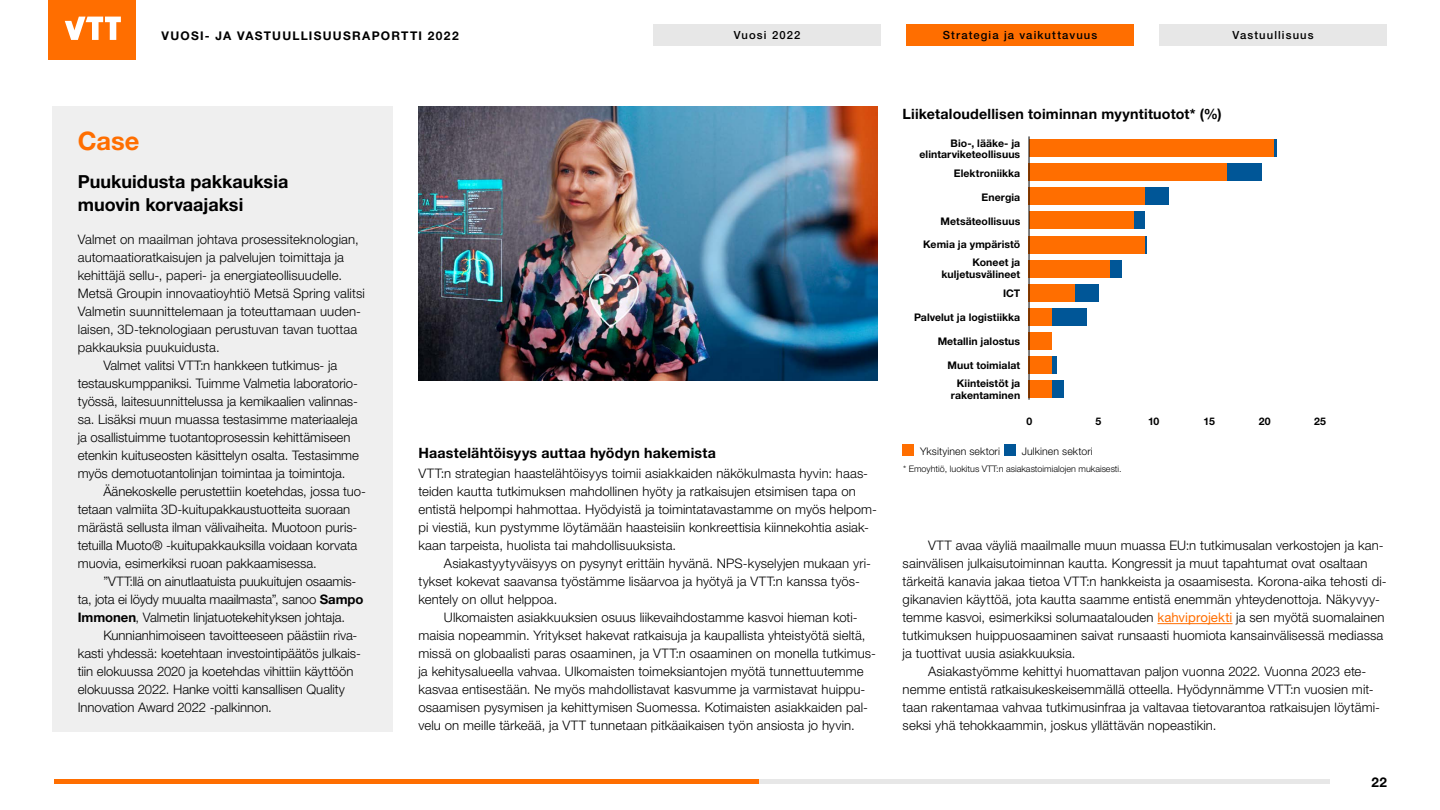
<style>
.page{position:relative;width:1440px;height:810px;background:#fff}
.page>*{position:absolute;margin:0;border:0;box-sizing:border-box;transform-origin:0 0}
.Case_otsikko{font:700 25.5px "Helvetica Neue LT Std";color:#ff6e00}
.Case_otsikko-2{font:700 18px/22.5px "Helvetica Neue LT Std";color:#000}
.Väliotsikko_H2{font:700 14.25px "Helvetica Neue LT Std";letter-spacing:.015em;color:#000}
.t1{font:700 13.5px "Helvetica Neue LT Std";color:#000}
.Leipis_sis{font:300 13.12px/18px "Helvetica Neue LT Std";letter-spacing:.005em;color:#000}
.Leipis{font:300 13.12px/18px "Helvetica Neue LT Std";letter-spacing:.005em;color:#000}
.Leipis_sis-2{font:300 13.12px/18px "Helvetica Neue LT Std";letter-spacing:-.015em;color:#000}
.t2{font:700 12px "Helvetica Neue LT Std";letter-spacing:.1em;color:#000}
.t3{font:500 11.25px "Helvetica Neue LT Std";letter-spacing:.1em;color:#000}
.t4{font:700 10.5px/10.5px "Helvetica Neue LT Std";letter-spacing:.005em;color:#000;text-align:right}
.t5{font:300 10.5px "Helvetica Neue LT Std";letter-spacing:.01em;color:#000}
.t6{font:300 9px "Helvetica Neue LT Std";color:#000}
.s1{font-weight:700}
.s2{font-weight:400;color:#ff6e00}
</style>
<div class="page">
<div style="left:52px;top:106px;width:341px;height:625px;background:#efefef"></div>
<img style="left:418px;top:106px;width:459px;height:274px">
<hr style="left:55px;top:780px;width:1275px;height:4px;background:#e7e7e7">
<hr style="left:54px;top:780px;width:705px;height:4px;background:#ff6e00">
<hr style="left:1157px;top:623px;width:76px;height:1px;background:#ff6e00">
<hr style="left:1274px;top:139px;width:3px;height:18px;background:#005697">
<div style="left:1227px;top:163px;width:35px;height:18px;background:#005697"></div>
<div style="left:1145px;top:188px;width:24px;height:17px;background:#005697"></div>
<div style="left:1134px;top:212px;width:11px;height:17px;background:#005697"></div>
<svg style="left:1145px;top:236px;width:1px;height:17px"></svg>
<div style="left:1110px;top:260px;width:12px;height:17px;background:#005697"></div>
<div style="left:1075px;top:284px;width:24px;height:18px;background:#005697"></div>
<div style="left:1052px;top:308px;width:35px;height:18px;background:#005697"></div>
<div style="left:1052px;top:357px;width:5px;height:17px;background:#005697"></div>
<div style="left:1052px;top:381px;width:12px;height:17px;background:#005697"></div>
<div style="left:1029px;top:139px;width:245px;height:18px;background:#ff6e00"></div>
<div style="left:1029px;top:163px;width:198px;height:18px;background:#ff6e00"></div>
<div style="left:1029px;top:188px;width:116px;height:17px;background:#ff6e00"></div>
<div style="left:1029px;top:212px;width:105px;height:17px;background:#ff6e00"></div>
<div style="left:1029px;top:236px;width:116px;height:17px;background:#ff6e00"></div>
<div style="left:1029px;top:260px;width:81px;height:17px;background:#ff6e00"></div>
<div style="left:1029px;top:284px;width:46px;height:18px;background:#ff6e00"></div>
<div style="left:1029px;top:308px;width:23px;height:18px;background:#ff6e00"></div>
<div style="left:1029px;top:332px;width:23px;height:18px;background:#ff6e00"></div>
<div style="left:1029px;top:357px;width:23px;height:17px;background:#ff6e00"></div>
<div style="left:1029px;top:381px;width:23px;height:17px;background:#ff6e00"></div>
<hr style="left:1029px;top:136px;width:1px;height:264px;background:#000">
<div style="left:903px;top:444px;width:11px;height:11px;background:#ff6e00"></div>
<div style="left:1004px;top:444px;width:12px;height:11px;background:#005697"></div>
<div style="left:48px;top:0;width:88px;height:59px;background:#ff6e00"></div>
<svg style="left:65px;top:17px;width:56px;height:23px"></svg>
<div style="left:653px;top:24px;width:228px;height:22px;background:#e7e7e7"></div>
<div style="left:906px;top:24px;width:228px;height:22px;background:#ff6e00"></div>
<div style="left:1159px;top:24px;width:228px;height:22px;background:#e7e7e7"></div>
<p class="t2" style="left:162px;top:28px;width:299px">VUOSI- JA VASTUULLISUUSRAPORTTI 2022</p>
<p class="t3" style="left:734px;top:29px;width:68px">Vuosi 2022</p>
<p class="t3" style="left:943px;top:29px;width:156px">Strategia ja vaikuttavuus</p>
<p class="t3" style="left:1233px;top:29px;width:83px">Vastuullisuus</p>
<h2 class="Case_otsikko" style="left:78px;top:125px;width:63px">Case</h2>
<h2 class="Case_otsikko-2" style="left:78px;top:170px;width:212px">Puukuidusta pakkauksia muovin korvaajaksi</h2>
<p class="Leipis" style="left:78px;top:230px;width:289px">Valmet on maailman johtava prosessiteknologian, automaatioratkaisujen ja palvelujen toimittaja ja kehittäjä sellu-, paperi- ja energiateollisuudelle.<br>Metsä Groupin innovaatioyhtiö Metsä Spring valitsi Valmetin suunnittelemaan ja toteuttamaan uuden&shy;laisen, 3D-teknologiaan perustuvan tavan tuottaa pakkauksia puukuidusta.</p>
<p class="Leipis_sis" style="left:78px;top:356px;width:283px;text-indent:26px">Valmet valitsi VTT:n hankkeen tutkimus- ja testauskumppaniksi. Tuimme Valmetia laboratorio&shy;työssä, laitesuunnittelussa ja kemikaalien valinnas&shy;sa. Lisäksi muun muassa testasimme materiaaleja ja osallistuimme tuotantoprosessin kehittämiseen etenkin kuituseosten käsittelyn osalta. Testasimme myös demotuotantolinjan toimintaa ja toimintoja.</p>
<p class="Leipis_sis" style="left:78px;top:482px;width:290px;text-indent:26px">Äänekoskelle perustettiin koetehdas, jossa tuo&shy;tetaan valmiita 3D-kuitupakkaustuotteita suoraan märästä sellusta ilman välivaiheita. Muotoon puris&shy;tetuilla Muoto® -kuitupakkauksilla voidaan korvata muovia, esimerkiksi ruoan pakkaamisessa.</p>
<p class="Leipis_sis-2" style="left:78px;top:572px;width:287px;text-indent:26px">”VTT:llä on ainutlaatuista puukuitujen osaamis&shy;ta, jota ei löydy muualta maailmasta”, sanoo <span class="s1">Sampo<br>Immonen</span>, Valmetin linjatuotekehityksen johtaja.</p>
<p class="Leipis_sis" style="left:78px;top:626px;width:285px;text-indent:26px">Kunnianhimoiseen tavoitteeseen päästiin riva&shy;kasti yhdessä: koetehtaan investointipäätös julkais&shy;tiin elokuussa 2020 ja koetehdas vihittiin käyttöön elokuussa 2022. Hanke voitti kansallisen Quality Innovation Award 2022 -palkinnon.</p>
<h2 class="Väliotsikko_H2" style="left:418px;top:444px;width:299px">Haastelähtöisyys auttaa hyödyn hakemista</h2>
<p class="Leipis" style="left:418px;top:464px;width:460px">VTT:n strategian haastelähtöisyys toimii asiakkaiden näkökulmasta hyvin: haas&shy;teiden kautta tutkimuksen mahdollinen hyöty ja ratkaisujen etsimisen tapa on entistä helpompi hahmottaa. Hyödyistä ja toimintatavastamme on myös helpom&shy;pi viestiä, kun pystymme löytämään haasteisiin konkreettisia kiinnekohtia asiak&shy;kaan tarpeista, huolista tai mahdollisuuksista.</p>
<p class="Leipis_sis" style="left:418px;top:554px;width:454px;text-indent:26px">Asiakastyytyväisyys on pysynyt erittäin hyvänä. NPS-kyselyjen mukaan yri&shy;tykset kokevat saavansa työstämme lisäarvoa ja hyötyä ja VTT:n kanssa työs&shy;kentely on ollut helppoa.</p>
<p class="Leipis_sis" style="left:418px;top:608px;width:459px;text-indent:26px">Ulkomaisten asiakkuuksien osuus liikevaihdostamme kasvoi hieman koti&shy;maisia nopeammin. Yritykset hakevat ratkaisuja ja kaupallista yhteistyötä sieltä, missä on globaalisti paras osaaminen, ja VTT:n osaaminen on monella tutkimus&shy;ja kehitysalueella vahvaa. Ulkomaisten toimeksiantojen myötä tunnettuutemme kasvaa entisestään. Ne myös mahdollistavat kasvumme ja varmistavat huippu&shy;osaamisen pysymisen ja kehittymisen Suomessa. Kotimaisten asiakkaiden pal&shy;velu on meille tärkeää, ja VTT tunnetaan pitkäaikaisen työn ansiosta jo hyvin.</p>
<p class="Väliotsikko_H2" style="left:903px;top:105px;width:321px">Liiketaloudellisen toiminnan myyntituotot* (%)</p>
<p class="t4" style="left:920px;top:138px;width:102px">Bio-, lääke- ja elintarviketeollisuus</p>
<p class="t4" style="left:954px;top:168px;width:68px">Elektroniikka</p>
<p class="t4" style="left:982px;top:192px;width:40px">Energia</p>
<p class="t4" style="left:941px;top:215px;width:81px">Metsäteollisuus</p>
<p class="t4" style="left:941px;top:257px;width:80px;line-height:12px">Koneet ja kuljetusvälineet</p>
<p class="t4" style="left:923px;top:239px;width:99px">Kemia ja ympäristö</p>
<p class="t4" style="left:1003px;top:288px;width:19px">ICT</p>
<p class="t4" style="left:914px;top:312px;width:108px">Palvelut ja logistiikka</p>
<p class="t4" style="left:948px;top:356px;width:74px;line-height:18.1px">Muut toimialat<br>Kiinteistöt ja</p>
<p class="t4" style="left:951px;top:390px;width:71px">rakentaminen</p>
<p class="t4" style="left:938px;top:336px;width:84px">Metallin jalostus</p>
<p class="t4" style="left:1027px;top:416px;width:7px">0</p>
<p class="t4" style="left:1095px;top:416px;width:7px">5</p>
<p class="t4" style="left:1148px;top:416px;width:13px">10</p>
<p class="t4" style="left:1204px;top:416px;width:13px">15</p>
<p class="t4" style="left:1259px;top:416px;width:13px">20</p>
<p class="t4" style="left:1314px;top:416px;width:13px">25</p>
<p class="t5" style="left:920px;top:445px;width:81px">Yksityinen sektori</p>
<p class="t5" style="left:1022px;top:445px;width:73px">Julkinen sektori</p>
<p class="t6" style="left:903px;top:463px;width:220px">* Emoyhtiö, luokitus VTT:n asiakastoimialojen mukaisesti.</p>
<p class="Leipis_sis" style="left:903px;top:536px;width:486px;text-indent:26px">VTT avaa väyliä maailmalle muun muassa EU:n tutkimusalan verkostojen ja kan&shy;sainvälisen julkaisutoiminnan kautta. Kongressit ja muut tapahtumat ovat osaltaan tärkeitä kanavia jakaa tietoa VTT:n hankkeista ja osaamisesta. Korona-aika tehosti di&shy;gikanavien käyttöä, jota kautta saamme entistä enemmän yhteydenottoja. Näkyvyy&shy;temme kasvoi, esimerkiksi solumaatalouden <span class="s2">kahviprojekti</span> ja sen myötä suomalainen tutkimuksen huippuosaaminen saivat runsaasti huomiota kansainvälisessä mediassa ja tuottivat uusia asiakkuuksia.</p>
<p class="Leipis_sis" style="left:903px;top:662px;width:479px;text-indent:26px">Asiakastyömme kehittyi huomattavan paljon vuonna 2022. Vuonna 2023 ete&shy;nemme entistä ratkaisukeskeisemmällä otteella. Hyödynnämme VTT:n vuosien mit&shy;taan rakentamaa vahvaa tutkimusinfraa ja valtavaa tietovarantoa ratkaisujen löytämi&shy;seksi yhä tehokkaammin, joskus yllättävän nopeastikin.</p>
<p class="t1" style="left:1371px;top:774px;width:17px">22</p>
</div>
